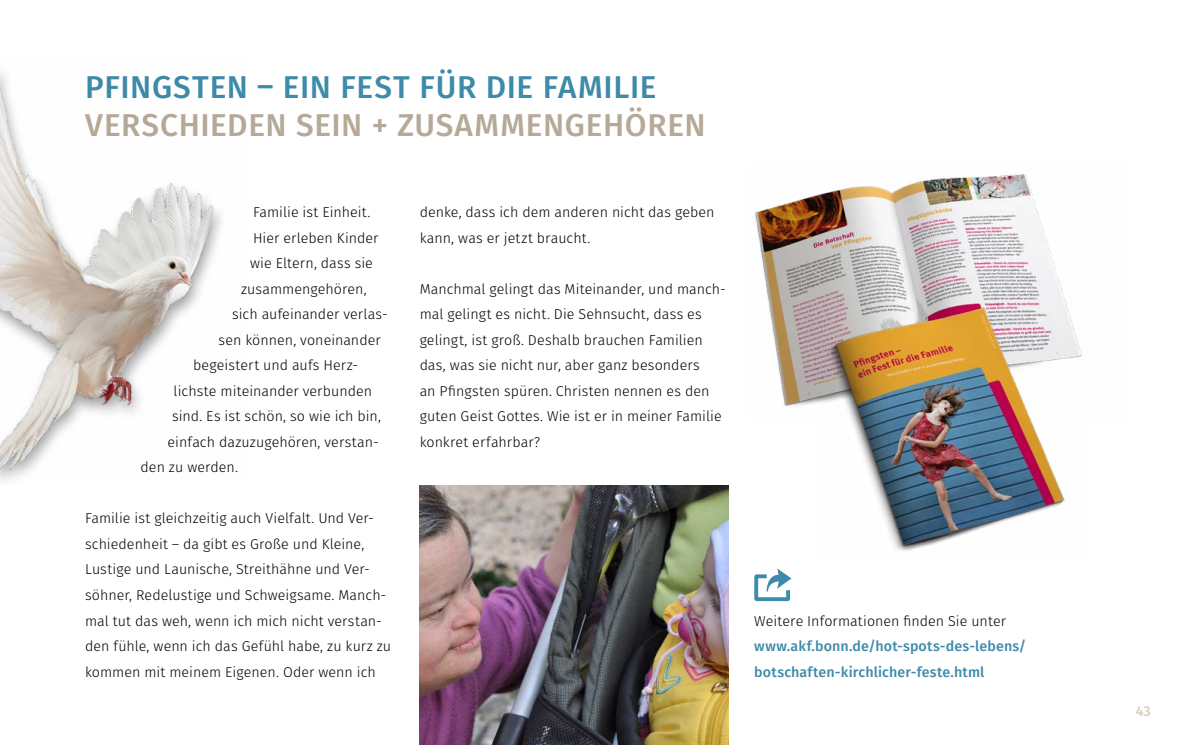
<style>
.page{position:relative;width:1191px;height:745px;background:#fff}
.page>*{position:absolute;margin:0;border:0;box-sizing:border-box;transform-origin:0 0}
.Headline{font:500 31.5px/38.2px "Fira Sans";letter-spacing:.02em;color:#b5a997}
.Lauftext{font:300 14.25px/25.5px "Fira Sans";letter-spacing:.005em;color:#000}
.Lauftext-2{font:500 14.25px/25.5px "Fira Sans";letter-spacing:.005em;color:#3e8aa9}
.t1{font:500 14.25px "Fira Sans";color:#d7cebd}
.s1{color:#3e8aa9}
.s2{font-weight:300;color:#000}
</style>
<div class="page">
<svg style="left:754px;top:568px;width:37px;height:32px"></svg>
<img style="left:755px;top:174px;width:304px;height:232px">
<img style="left:818px;top:281px;width:264px;height:270px">
<img style="left:0;top:72px;width:222px;height:409px">
<img style="left:420px;top:485px;width:309px;height:259px">
<p class="Headline" style="left:85px;top:66px;width:622px"><span class="s1">PFINGSTEN – EIN FEST FÜR DIE FAMILIE<br></span>VERSCHIEDEN SEIN + ZUSAMMENGEHÖREN</p>
<p class="Lauftext" style="left:253px;top:199px;width:119px">Familie ist Einheit.</p>
<p class="Lauftext" style="left:253px;top:224px;width:127px">Hier erleben Kinder</p>
<p class="Lauftext" style="left:250px;top:250px;width:124px">wie Eltern, dass sie</p>
<p class="Lauftext" style="left:241px;top:275px;width:127px">zusammengehören,</p>
<p class="Lauftext" style="left:232px;top:301px;width:157px">sich aufeinander verlas-</p>
<p class="Lauftext" style="left:219px;top:326px;width:164px">sen können, voneinander</p>
<p class="Lauftext" style="left:193px;top:352px;width:167px">begeistert und aufs Herz-</p>
<p class="Lauftext" style="left:174px;top:377px;width:200px">lichste miteinander verbunden</p>
<p class="Lauftext" style="left:172px;top:403px;width:210px">sind. Es ist schön, so wie ich bin,</p>
<p class="Lauftext" style="left:168px;top:428px;width:213px">einfach dazuzugehören, verstan-</p>
<p class="Lauftext" style="left:141px;top:454px;width:99px">den zu werden.</p>
<p class="Lauftext" style="left:85px;top:505px;width:307px">Familie ist gleichzeitig auch Vielfalt. Und Ver&shy;schiedenheit – da gibt es Große und Kleine, Lustige und Launische, Streithähne und Ver&shy;söhner, Redelustige und Schweigsame. Manch&shy;mal tut das weh, wenn ich mich nicht verstan&shy;den fühle, wenn ich das Gefühl habe, zu kurz zu kommen mit meinem Eigenen. Oder wenn ich</p>
<p class="Lauftext" style="left:420px;top:199px;width:296px">denke, dass ich dem anderen nicht das geben kann, was er jetzt braucht.</p>
<p class="Lauftext" style="left:420px;top:275px;width:308px">Manchmal gelingt das Miteinander, und manch&shy;mal gelingt es nicht. Die Sehnsucht, dass es gelingt, ist groß. Deshalb brauchen Familien das, was sie nicht nur, aber ganz besonders<br>an Pfingsten spüren. Christen nennen es den guten Geist Gottes. Wie ist er in meiner Familie konkret erfahrbar?</p>
<p class="Lauftext-2" style="left:754px;top:606px;width:273px"><span class="s2">Weitere Informationen finden Sie unter </span>www.akf.bonn.de/hot-spots-des-lebens/ botschaften-kirchlicher-feste.html</p>
<p class="t1" style="left:1135px;top:699px;width:16px">43</p>
</div>
